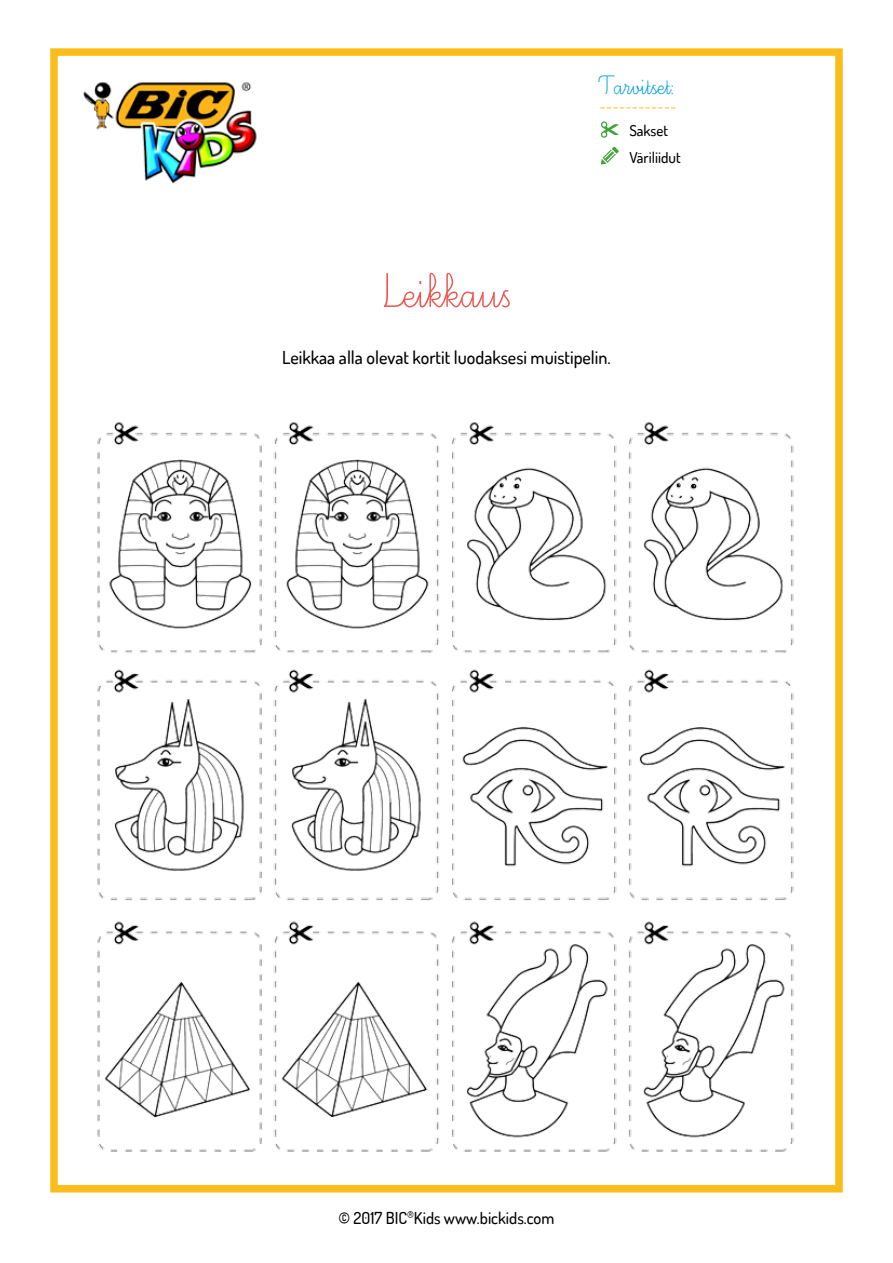
<style>
.page{position:relative;width:893px;height:1263px;background:#fff}
.page>*{position:absolute;margin:0;border:0;box-sizing:border-box;transform-origin:0 0}
.t1{font:60px "Ecriture A Romain Orne";color:#eb5850}
.t2{font:33px "Ecriture A Romain Orne";color:#009fe3}
.t3{font:500 18px "Dosis";color:#000}
.t4{font:18px "Minion Pro";color:#fcbd1b}
.t5{font:500 16.5px "Dosis";color:#000}
.t6{font:500 15px/27px "Dosis";color:#000}
</style>
<div class="page">
<div style="left:50px;top:48px;width:793px;height:1144px;border:8px solid #fcbd1b"></div>
<img style="left:83px;top:82px;width:174px;height:101px">
<svg style="left:601px;top:147px;width:18px;height:18px"></svg>
<svg style="left:600px;top:121px;width:19px;height:17px"></svg>
<img style="left:97px;top:422px;width:697px;height:730px">
<h2 class="t2" style="left:600px;top:69px;width:77px">Tarvitset:</h2>
<p class="t4" style="left:600px;top:94px;width:78px">------------</p>
<p class="t6" style="left:629px;top:116px;width:53px">Sakset<br>Väriliidut</p>
<h1 class="t1" style="left:382px;top:262px;width:131px">Leikkaus</h1>
<p class="t3" style="left:282px;top:346px;width:330px">Leikkaa alla olevat kortit luodaksesi muistipelin.</p>
<p class="t5" style="left:339px;top:1207px;width:217px">© 2017 BIC<sup>®</sup>Kids www.bickids.com</p>
</div>
